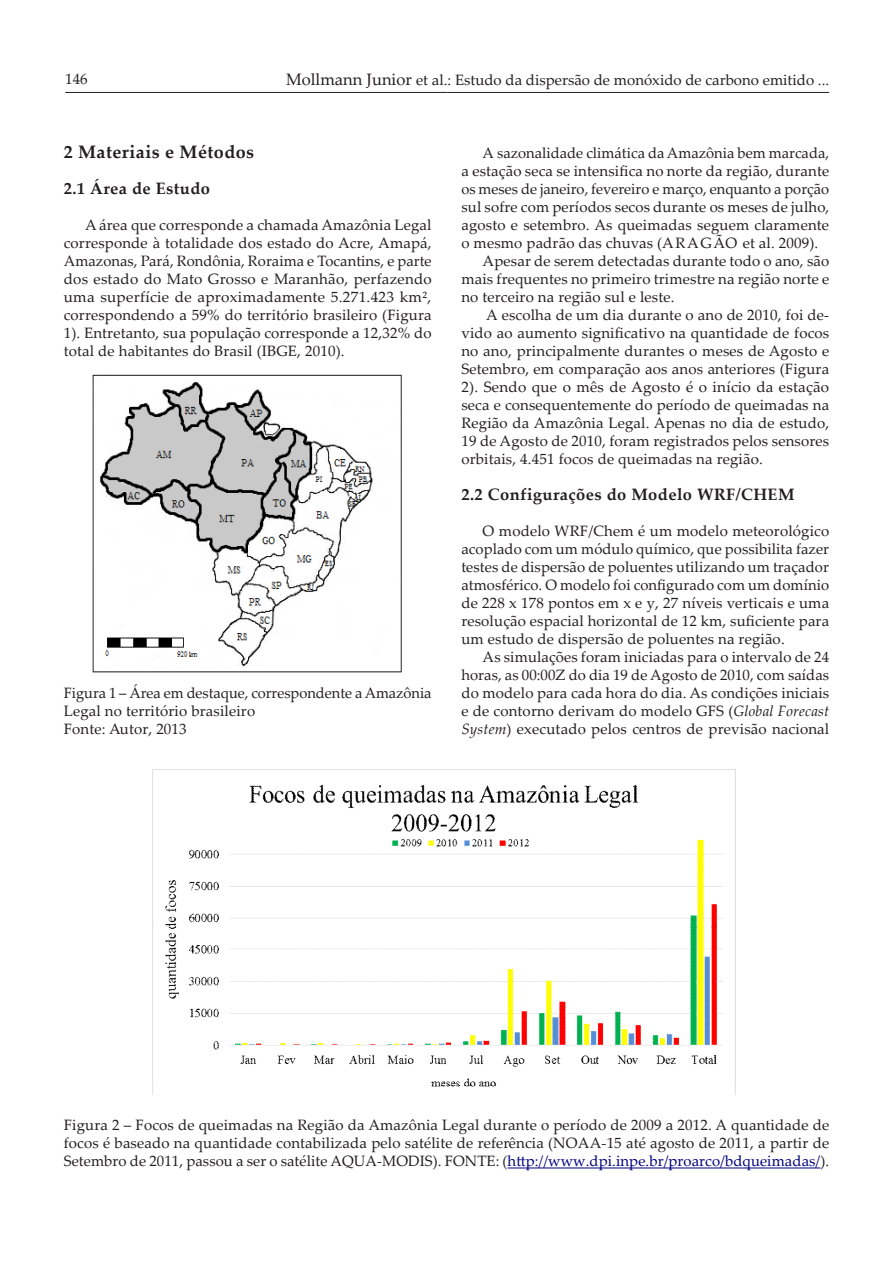
<style>
.page{position:relative;width:893px;height:1263px;background:#fff}
.page>*{position:absolute;margin:0;border:0;box-sizing:border-box;transform-origin:0 0}
._1_TItulo{font:700 18px "Palatino Linotype";letter-spacing:.025em;color:#231f20}
._1_1_TItulo{font:700 16.5px "Palatino Linotype";letter-spacing:.025em;color:#231f20}
.TextoCORRIDO{font:15px/18px "Palatino Linotype";letter-spacing:.01em;color:#231f20;text-align:justify}
.LegendaFIGURA{font:15px/18px "Palatino Linotype";letter-spacing:.005em;color:#231f20;text-align:justify}
.Numeracao{font:15px "Palatino Linotype";color:#231f20}
.s1{font-size:16.5px}
.s2{font-style:italic}
.s3{color:#000080}
</style>
<div class="page">
<hr style="left:65px;top:92px;width:382px;height:1px;background:#231f20">
<hr style="left:447px;top:92px;width:382px;height:1px;background:#231f20">
<img style="left:152px;top:769px;width:583px;height:325px">
<hr style="left:508px;top:1167px;width:312px;height:1px;background:#000080">
<img style="left:92px;top:374px;width:310px;height:299px">
<p class="Numeracao" style="left:65px;top:68px;width:24px">146</p>
<p class="TextoCORRIDO" style="left:286px;top:70px;width:545px"><span class="s1">Mollmann Junior</span> et al.: Estudo da dispersão de monóxido de carbono emitido ...</p>
<p class="_1_TItulo" style="left:64px;top:139px;width:192px">2 Materiais e Métodos</p>
<p class="_1_1_TItulo" style="left:64px;top:177px;width:148px">2.1 Área de Estudo</p>
<p class="TextoCORRIDO" style="left:64px;top:216px;width:369px;text-indent:21px">A área que corresponde a chamada Amazônia Legal corresponde à totalidade dos estado do Acre, Amapá, Amazonas, Pará, Rondônia, Roraima e Tocantins, e parte dos estado do Mato Grosso e Maranhão, perfazendo uma superfície de aproximadamente 5.271.423 km², correspondendo a 59% do território brasileiro (Figura 1). Entretanto, sua população corresponde a 12,32% do total de habitantes do Brasil (IBGE, 2010).</p>
<p class="LegendaFIGURA" style="left:64px;top:684px;width:369px">Figura 1 – Área em destaque, correspondente a Amazônia<br>Legal no território brasileiro</p>
<p class="LegendaFIGURA" style="left:64px;top:720px;width:124px">Fonte: Autor, 2013</p>
<p class="TextoCORRIDO" style="left:461px;top:144px;width:369px;text-indent:21px">A sazonalidade climática da Amazônia bem marcada, a estação seca se intensifica no norte da região, durante os meses de janeiro, fevereiro e março, enquanto a porção sul sofre com períodos secos durante os meses de julho, agosto e setembro. As queimadas seguem claramente o mesmo padrão das chuvas (ARAGÃO et al. 2009).</p>
<p class="TextoCORRIDO" style="left:461px;top:252px;width:369px;text-indent:21px">Apesar de serem detectadas durante todo o ano, são mais frequentes no primeiro trimestre na região norte e no terceiro na região sul e leste.</p>
<p class="TextoCORRIDO" style="left:461px;top:306px;width:369px;text-indent:25px">A escolha de um dia durante o ano de 2010, foi de&shy;vido ao aumento significativo na quantidade de focos no ano, principalmente durantes o meses de Agosto e Setembro, em comparação aos anos anteriores (Figura 2). Sendo que o mês de Agosto é o início da estação seca e consequentemente do período de queimadas na Região da Amazônia Legal. Apenas no dia de estudo, 19 de Agosto de 2010, foram registrados pelos sensores orbitais, 4.451 focos de queimadas na região.</p>
<p class="_1_1_TItulo" style="left:461px;top:483px;width:335px">2.2 Configurações do Modelo WRF/CHEM</p>
<p class="TextoCORRIDO" style="left:461px;top:522px;width:369px;text-indent:21px">O modelo WRF/Chem é um modelo meteorológico acoplado com um módulo químico, que possibilita fazer testes de dispersão de poluentes utilizando um traçador atmosférico. O modelo foi configurado com um domínio de 228 x 178 pontos em x e y, 27 níveis verticais e uma resolução espacial horizontal de 12 km, suficiente para um estudo de dispersão de poluentes na região.</p>
<p class="TextoCORRIDO" style="left:461px;top:648px;width:369px;text-indent:21px">As simulações foram iniciadas para o intervalo de 24 horas, as 00:00Z do dia 19 de Agosto de 2010, com saídas do modelo para cada hora do dia. As condições iniciais e de contorno derivam do modelo GFS (<span class="s2">Global Forecast System</span>) executado pelos centros de previsão nacional</p>
<p class="LegendaFIGURA" style="left:64px;top:1116px;width:767px">Figura 2 – Focos de queimadas na Região da Amazônia Legal durante o período de 2009 a 2012. A quantidade de focos é baseado na quantidade contabilizada pelo satélite de referência (NOAA-15 até agosto de 2011, a partir de Setembro de 2011, passou a ser o satélite AQUA-MODIS). FONTE: (<span class="s3">http://www.dpi.inpe.br/proarco/bdqueimadas/</span>).</p>
</div>
